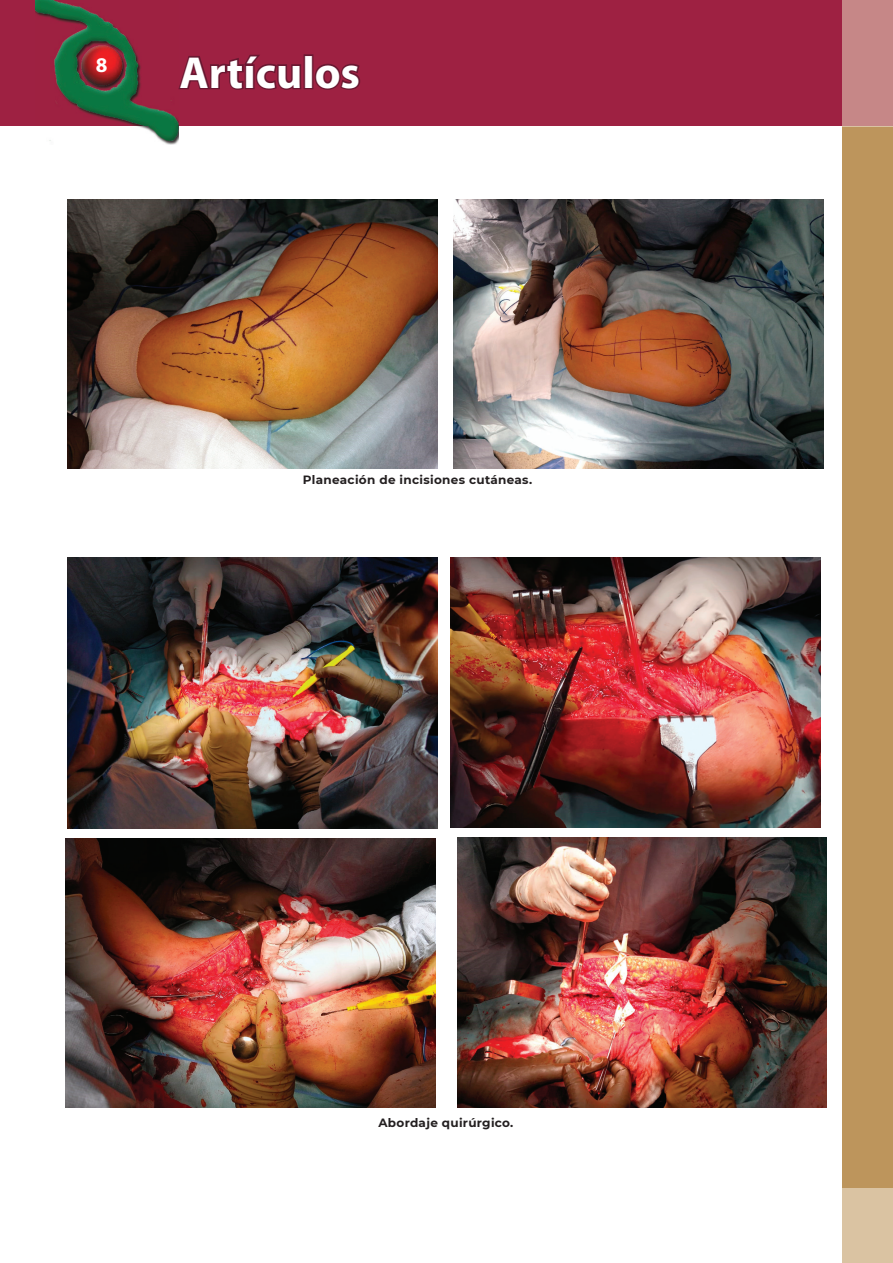
<style>
.page{position:relative;width:893px;height:1263px;background:#fff}
.page>*{position:absolute;margin:0;border:0;box-sizing:border-box;transform-origin:0 0}
.t1{font:700 45px "Myriad";color:#fff}
.t2{font:700 21px "Myriad";color:#fff}
.t3{font:700 12px "Montserrat";letter-spacing:.025em;color:#231f20}
</style>
<div class="page">
<div style="left:842px;top:35px;width:51px;height:1228px;background:#bd955c"></div>
<div style="left:0;top:0;width:893px;height:126px;background:#9e2142"></div>
<img style="left:35px;top:0;width:144px;height:144px">
<div style="left:842px;top:0;width:51px;height:126px;background:#c68787"></div>
<div style="left:842px;top:1188px;width:51px;height:75px;background:#dac3a2"></div>
<svg style="left:176px;top:52px;width:126px;height:40px"></svg>
<div style="left:304px;top:54px;width:9px;height:35px;border:3px solid #691831"></div>
<svg style="left:313px;top:62px;width:48px;height:28px"></svg>
<img style="left:68px;top:199px;width:370px;height:269px">
<img style="left:68px;top:558px;width:370px;height:270px">
<img style="left:450px;top:558px;width:370px;height:270px">
<img style="left:65px;top:839px;width:370px;height:268px">
<img style="left:457px;top:838px;width:370px;height:269px">
<img style="left:453px;top:199px;width:370px;height:269px">
<h2 class="t2" style="left:96px;top:55px;width:13px">8</h2>
<h1 class="t1" style="left:180px;top:49px;width:182px">Artículos</h1>
<p class="t3" style="left:303px;top:471px;width:231px">Planeación de incisiones cutáneas.</p>
<p class="t3" style="left:378px;top:1114px;width:137px">Abordaje quirúrgico.</p>
</div>
